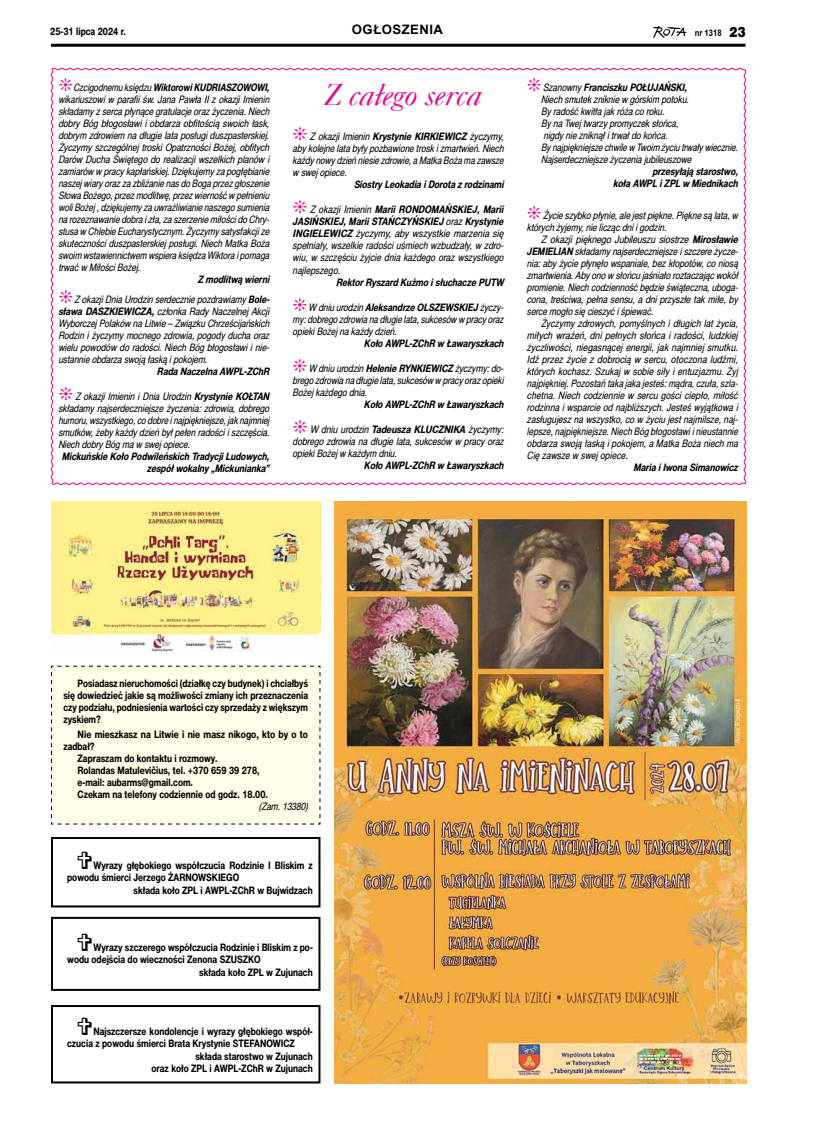
<style>
.page{position:relative;width:814px;height:1126px;background:#fff}
.page>*{position:absolute;margin:0;border:0;box-sizing:border-box;transform-origin:0 0}
.t1{font:italic 30px "Casablanca";color:#ec008c}
.t2{font:700 13px "Arial";letter-spacing:.035em;color:#000}
.t3{font:italic 10.3px/12px "Switzer Cnd EFN";color:#000;text-align:justify}
.t4{font:700 10.3px/12px "Switzer Cnd EFN";color:#000;text-align:justify}
.t5{font:italic 700 10.3px/12px "Switzer Cnd EFN";color:#000;text-align:right}
.t6{font:italic 10.3px/12px "Switzer Cnd EFN";color:#000;text-align:justify;scale:1.04 1}
.t7{font:italic 700 10.3px "Switzer Cnd EFN";color:#000;scale:1.04 1}
.t8{font:700 9px "Arial";color:#000;scale:.85 1}
.s1{font-family:"Switzer EFN Black";font-weight:400;font-size:14px}
.s2{font-weight:700}
.s3{font-weight:400}
</style>
<div class="page">
<img style="left:653px;top:27px;width:33px;height:11px">
<hr style="left:51px;top:44px;width:694px;height:3px;background:#000">
<svg style="left:50px;top:67px;width:696px;height:418px"></svg>
<img style="left:334px;top:501px;width:412px;height:582px">
<img style="left:51px;top:501px;width:269px;height:151px">
<div style="left:51px;top:837px;width:269px;height:70px;border:2px solid #000"></div>
<div style="left:51px;top:916px;width:269px;height:74px;border:2px solid #000"></div>
<div style="left:51px;top:1004px;width:269px;height:79px;border:2px solid #000"></div>
<div style="left:51px;top:665px;width:270px;height:160px;background:#fffde9"></div>
<svg style="left:59px;top:78px;width:13px;height:13px"></svg>
<svg style="left:59px;top:290px;width:13px;height:13px"></svg>
<svg style="left:59px;top:387px;width:13px;height:13px"></svg>
<svg style="left:293px;top:127px;width:14px;height:13px"></svg>
<svg style="left:293px;top:200px;width:14px;height:14px"></svg>
<svg style="left:293px;top:298px;width:13px;height:13px"></svg>
<svg style="left:293px;top:359px;width:13px;height:13px"></svg>
<svg style="left:293px;top:420px;width:14px;height:13px"></svg>
<svg style="left:528px;top:78px;width:13px;height:13px"></svg>
<svg style="left:528px;top:206px;width:13px;height:13px"></svg>
<p class="t4" style="left:50px;top:26px;width:77px">25-31 lipca 2024 r.</p>
<p class="t2" style="left:352px;top:20px;width:92px">OGŁOSZENIA</p>
<p class="t8" style="left:694px;top:26px;width:62px">NR 1318 <span class="s1">23</span></p>
<p class="t3" style="left:74px;top:81px;width:133px">Czcigodnemu księdzu <span class="s2">Wiktorowi Kudriasz</span></p>
<p class="t5" style="left:237px;top:81px;width:34px">owowi,</p>
<p class="t3" style="left:59px;top:93px;width:212px">wikariuszowi w parafii św. Jana Pawła II z okazji Imienin składamy z serca płynące gratulacje oraz życzenia. Niech dobry Bóg błogosławi i obdarza obfitością swoich łask, dobrym zdrowiem na długie lata posługi duszpasterskiej.<br>Życzymy szczególnej troski Opatrzności Bożej, obfitych Darów Ducha Świętego do realizacji wszelkich planów i zamiarów w pracy kapłańskiej. Dziękujemy za pogłębianie naszej wiary oraz za zbliżanie nas do Boga przez głoszenie Słowa Bożego, przez modlitwę, przez wierność w pełnieniu woli Bożej , dziękujemy za uwrażliwianie naszego sumienia na rozeznawanie dobra i zła, za szerzenie miłości do Chry&shy;stusa w Chlebie Eucharystycznym. Życzymy satysfakcji ze skuteczności duszpasterskiej posługi. Niech Matka Boża swoim wstawiennictwem wspiera księdza Wiktora i pomaga trwać w Miłości Bożej.</p>
<p class="t3" style="left:75px;top:269px;width:196px;line-height:20.1px;text-align:right"><span class="s2">Z modlitwą wierni<br></span>Z okazji Dnia Urodzin serdecznie pozdrawiamy <span class="s2">Bole-</span></p>
<p class="t5" style="left:59px;top:305px;width:40px">sława Daszkiewicza</p>
<p class="t3" style="left:59px;top:305px;width:212px;text-indent:93px"><span class="s2">,</span> członka Rady Naczelnej Akcji Wyborczej Polaków na Litwie – Związku Chrześcijańskich Rodzin i życzymy mocnego zdrowia, pogody ducha oraz wielu powodów do radości. Niech Bóg błogosławi i nie&shy;ustannie obdarza swoją łaską i pokojem.</p>
<p class="t5" style="left:157px;top:365px;width:114px">Rada Naczelna AWPL-ZChR</p>
<p class="t3" style="left:59px;top:390px;width:212px;text-align:left;text-indent:17px">Z okazji Imienin i Dnia Urodzin <span class="s2">Krystynie Kołtan </span>składamy najserdeczniejsze życzenia: zdrowia, dobrego humoru, wszystkiego, co dobre i najpiękniejsze, jak najmniej smutków, żeby każdy dzień był pełen radości i szczęścia.<br>Niech dobry Bóg ma w swej opiece.</p>
<p class="t5" style="left:62px;top:450px;width:209px">Mickuńskie Koło Podwileńskich Tradycji Ludowych, zespół wokalny „Mickunianka”</p>
<h1 class="t1" style="left:324px;top:78px;width:160px">Z całego serca</h1>
<p class="t5" style="left:310px;top:131px;width:117px"><span class="s3">Z okazji Imienin</span> Krystynie Kirkiewicz</p>
<p class="t3" style="left:293px;top:131px;width:212px;text-indent:177px">życzymy, aby kolejne lata były pozbawione trosk i zmartwień. Niech każdy nowy dzień niesie zdrowie, a Matka Boża ma zawsze w swej opiece.</p>
<p class="t5" style="left:354px;top:179px;width:151px">Siostry Leokadia i Dorota z rodzinami</p>
<p class="t5" style="left:310px;top:204px;width:148px"><span class="s3">Z okazji Imienin</span> Marii Rondoma ńskiej</p>
<p class="t5" style="left:477px;top:204px;width:28px">, Marii</p>
<p class="t5" style="left:293px;top:216px;width:32px">Jasińskiej</p>
<p class="t5" style="left:344px;top:216px;width:81px">, Marii Sta ńcz yńskiej</p>
<p class="t5" style="left:446px;top:216px;width:59px"><span class="s3">oraz</span> Krystynie</p>
<p class="t7" style="left:293px;top:227px;width:10px">Ingielewicz</p>
<p class="t6" style="left:293px;top:228px;width:204px;text-indent:63px">życzymy, aby wszystkie marzenia się spełniały, wszelkie radości uśmiech wzbudzały, w zdro&shy;wiu, w szczęściu żyjcie dnia każdego oraz wszystkiego najlepszego.</p>
<p class="t5" style="left:336px;top:276px;width:169px">Rektor Ryszard Kuźmo i słuchacze PUTW</p>
<p class="t5" style="left:309px;top:301px;width:115px"><span class="s3">W dniu urodzin</span> Aleksandrze Olszewskiej</p>
<p class="t3" style="left:293px;top:301px;width:212px;text-indent:187px">życzy&shy;my: dobrego zdrowia na długie lata, sukcesów w pracy oraz opieki Bożej na każdy dzień.</p>
<p class="t5" style="left:364px;top:337px;width:141px">Koło AWPL-ZChR w Ławaryszkach</p>
<p class="t5" style="left:309px;top:362px;width:108px"><span class="s3">W dniu urodzin</span> Helenie Rynkiewicz</p>
<p class="t3" style="left:293px;top:362px;width:212px;text-indent:162px">życzymy: do&shy;brego zdrowia na długie lata, sukcesów w pracy oraz opieki Bożej każdego dnia.</p>
<p class="t5" style="left:364px;top:398px;width:141px">Koło AWPL-ZChR w Ławaryszkach</p>
<p class="t5" style="left:310px;top:423px;width:117px"><span class="s3">W dniu urodzin</span> Tadeusza Klucznika</p>
<p class="t3" style="left:293px;top:423px;width:212px;text-indent:176px">życzymy: dobrego zdrowia na długie lata, sukcesów w pracy oraz opieki Bożej w każdym dniu.</p>
<p class="t5" style="left:364px;top:459px;width:141px">Koło AWPL-ZChR w Ławaryszkach</p>
<p class="t5" style="left:543px;top:81px;width:106px"><span class="s3">Szanowny</span> Franciszku Połuja</p>
<p class="t5" style="left:664px;top:81px;width:25px">ński,</p>
<p class="t3" style="left:541px;top:93px;width:198px;text-align:left">Niech smutek zniknie w górskim potoku.<br>By radość kwitła jak róża co roku.<br>By na Twej twarzy promyczek słońca,<br>nigdy nie zniknął i trwał do końca.<br>By najpiękniejsze chwile w Twoim życiu trwały wiecznie.<br>Najserdeczniejsze życzenia jubileuszowe</p>
<p class="t5" style="left:613px;top:165px;width:126px">przesyłają starostwo,<br>koła AWPL i ZPL w Miednikach</p>
<p class="t3" style="left:527px;top:209px;width:212px;text-indent:16px">Życie szybko płynie, ale jest piękne. Piękne są lata, w których żyjemy, nie licząc dni i godzin.</p>
<p class="t6" style="left:541px;top:233px;width:191px">Z okazji pięknego Jubileuszu siostrze <span class="s2">Mirosławie</span></p>
<p class="t5" style="left:527px;top:245px;width:11px">Jemielian</p>
<p class="t3" style="left:527px;top:245px;width:212px;text-indent:48px">składamy najserdeczniejsze i szczere życze&shy;nia: aby życie płynęło wspaniale, bez kłopotów, co niosą zmartwienia. Aby ono w słońcu jaśniało roztaczając wokół promienie. Niech codzienność będzie świąteczna, uboga&shy;cona, treściwa, pełna sensu, a dni przyszłe tak miłe, by serce mogło się cieszyć i śpiewać.</p>
<p class="t3" style="left:527px;top:317px;width:212px;text-indent:14px">Życzymy zdrowych, pomyślnych i długich lat życia, miłych wrażeń, dni pełnych słońca i radości, ludzkiej życzliwości, niegasnącej energii, jak najmniej smutku.<br>Idź przez życie z dobrocią w sercu, otoczona ludźmi, których kochasz. Szukaj w sobie siły i entuzjazmu. Żyj najpiękniej. Pozostań taka jaka jesteś: mądra, czuła, szla&shy;chetna. Niech codziennie w sercu gości ciepło, miłość rodzinna i wsparcie od najbliższych. Jesteś wyjątkowa i zasługujesz na wszystko, co w życiu jest najmilsze, naj&shy;lepsze, najpiękniejsze. Niech Bóg błogosławi i nieustannie obdarza swoją łaską i pokojem, a Matka Boża niech ma Cię zawsze w swej opiece.</p>
<p class="t5" style="left:633px;top:461px;width:106px">Maria i Iwona Simanowicz</p>
<p class="t4" style="left:63px;top:677px;width:246px;text-indent:14px">Posiadasz nieruchomości (działkę czy budynek) i chciałbyś się dowiedzieć jakie są możliwości zmiany ich przeznaczenia czy podziału, podniesienia wartości czy sprzedaży z większym zyskiem?</p>
<p class="t4" style="left:78px;top:728px;width:232px">Nie mieszkasz na Litwie i nie masz nikogo, kto by o to</p>
<p class="t4" style="left:63px;top:740px;width:33px">zadbał?</p>
<p class="t4" style="left:78px;top:752px;width:141px">Zapraszam do kontaktu i rozmowy.</p>
<p class="t4" style="left:78px;top:764px;width:184px">Rolandas Matulevičius, tel. +370 659 39 278,</p>
<p class="t4" style="left:78px;top:776px;width:117px">e-mail: aubarms@gmail.com.</p>
<p class="t4" style="left:78px;top:788px;width:192px">Czekam na telefony codziennie od godz. 18.00.</p>
<p class="t3" style="left:259px;top:800px;width:50px">(Zam. 13380)</p>
<p class="t4" style="left:93px;top:859px;width:221px">Wyrazy głębokiego współczucia Rodzinie I Bliskim z</p>
<p class="t4" style="left:67px;top:871px;width:114px">powodu śmierci Jerzego Żarnowskiego</p>
<p class="t4" style="left:133px;top:884px;width:181px">składa koło ZPL i AWPL-ZChR w Bujwidzach</p>
<p class="t4" style="left:93px;top:941px;width:221px">Wyrazy szczerego współczucia Rodzinie i Bliskim z po-</p>
<p class="t4" style="left:67px;top:953px;width:165px">wodu odejścia do wieczności Zenona Szuszko</p>
<p class="t4" style="left:199px;top:965px;width:115px">składa koło ZPL w Zujunach</p>
<p class="t4" style="left:93px;top:1025px;width:221px">Najszczersze kondolencje i wyrazy głębokiego współ-</p>
<p class="t4" style="left:67px;top:1037px;width:178px">czucia z powodu śmierci Brata Krystynie Stefanowicz</p>
<p class="t4" style="left:195px;top:1050px;width:119px">składa starostwo w Zujunach</p>
<p class="t4" style="left:152px;top:1062px;width:163px">oraz koło ZPL i AWPL-ZChR w Zujunach</p>
</div>
